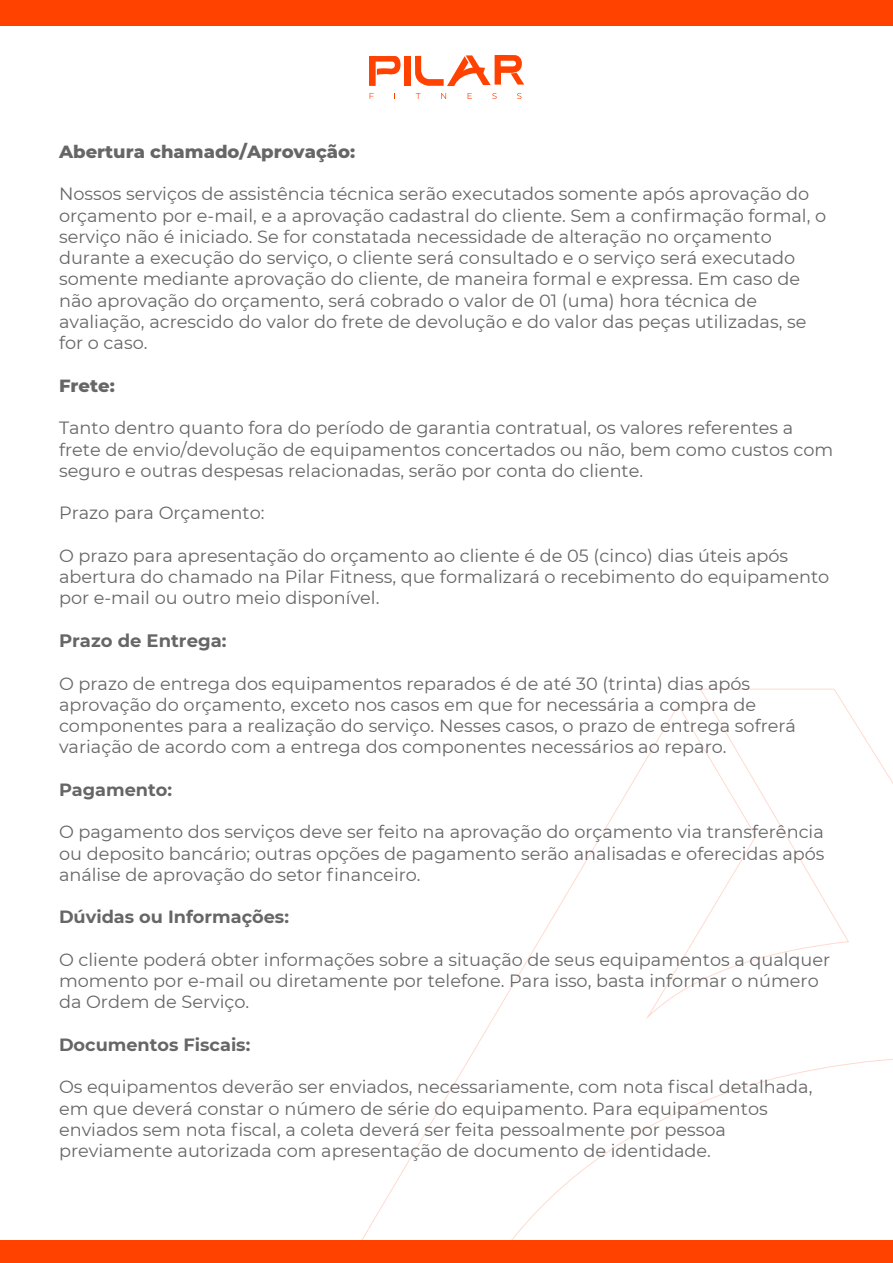
<style>
.page{position:relative;width:893px;height:1263px;background:#fff}
.page>*{position:absolute;margin:0;border:0;box-sizing:border-box;transform-origin:0 0}
.t1{font:800 18px "Montserrat";color:#666}
.t2{font:700 18px "Montserrat";color:#666}
.t3{font:17.7px/21.3px "Montserrat";color:#666}
.t4{font:700 17.7px "Montserrat";color:#666}
</style>
<div class="page">
<div style="left:0;top:0;width:893px;height:25px;background:#ff4200"></div>
<div style="left:0;top:1240px;width:893px;height:23px;background:#ff4200"></div>
<svg style="left:370px;top:93px;width:4px;height:6px"></svg>
<svg style="left:416px;top:93px;width:5px;height:6px"></svg>
<svg style="left:441px;top:93px;width:5px;height:6px"></svg>
<svg style="left:468px;top:93px;width:4px;height:6px"></svg>
<svg style="left:492px;top:93px;width:5px;height:6px"></svg>
<svg style="left:517px;top:93px;width:5px;height:6px"></svg>
<div style="left:404px;top:56px;width:6px;height:30px;background:#ff4200"></div>
<svg style="left:369px;top:56px;width:32px;height:30px"></svg>
<svg style="left:415px;top:55px;width:109px;height:31px"></svg>
<svg style="left:361px;top:689px;width:532px;height:551px"></svg>
<p class="t1" style="left:59px;top:138px;width:298px">Abertura chamado/Aprovação:</p>
<p class="t3" style="left:59px;top:183px;width:769px">Nossos serviços de assistência técnica serão executados somente após aprovação do orçamento por e-mail, e a aprovação cadastral do cliente. Sem a confirmação formal, o serviço não é iniciado. Se for constatada necessidade de alteração no orçamento durante a execução do serviço, o cliente será consultado e o serviço será executado somente mediante aprovação do cliente, de maneira formal e expressa. Em caso de não aprovação do orçamento, será cobrado o valor de 01 (uma) hora técnica de avaliação, acrescido do valor do frete de devolução e do valor das peças utilizadas, se for o caso.</p>
<p class="t1" style="left:59px;top:372px;width:57px">Frete:</p>
<p class="t3" style="left:59px;top:417px;width:776px">Tanto dentro quanto fora do período de garantia contratual, os valores referentes a frete de envio/devolução de equipamentos concertados ou não, bem como custos com seguro e outras despesas relacionadas, serão por conta do cliente.</p>
<p class="t3" style="left:59px;top:502px;width:207px">Prazo para Orçamento:</p>
<p class="t3" style="left:59px;top:544px;width:772px">O prazo para apresentação do orçamento ao cliente é de 05 (cinco) dias úteis após abertura do chamado na Pilar Fitness, que formalizará o recebimento do equipamento por e-mail ou outro meio disponível.</p>
<p class="t2" style="left:59px;top:628px;width:169px">Prazo de Entrega:</p>
<p class="t3" style="left:59px;top:672px;width:739px">O prazo de entrega dos equipamentos reparados é de até 30 (trinta) dias após aprovação do orçamento, exceto nos casos em que for necessária a compra de componentes para a realização do serviço. Nesses casos, o prazo de entrega sofrerá variação de acordo com a entrega dos componentes necessários ao reparo.</p>
<p class="t4" style="left:59px;top:777px;width:115px">Pagamento:</p>
<p class="t3" style="left:59px;top:821px;width:767px;text-align:justify">O pagamento dos serviços deve ser feito na aprovação do orçamento via transferência ou deposito bancário; outras opções de pagamento serão analisadas e oferecidas após análise de aprovação do setor financeiro.</p>
<p class="t4" style="left:59px;top:904px;width:231px">Dúvidas ou Informações:</p>
<p class="t3" style="left:59px;top:948px;width:773px">O cliente poderá obter informações sobre a situação de seus equipamentos a qualquer momento por e-mail ou diretamente por telefone. Para isso, basta informar o número da Ordem de Serviço.</p>
<p class="t4" style="left:59px;top:1032px;width:193px">Documentos Fiscais:</p>
<p class="t3" style="left:59px;top:1076px;width:755px">Os equipamentos deverão ser enviados, necessariamente, com nota fiscal detalhada, em que deverá constar o número de série do equipamento. Para equipamentos enviados sem nota fiscal, a coleta deverá ser feita pessoalmente por pessoa previamente autorizada com apresentação de documento de identidade.</p>
</div>
